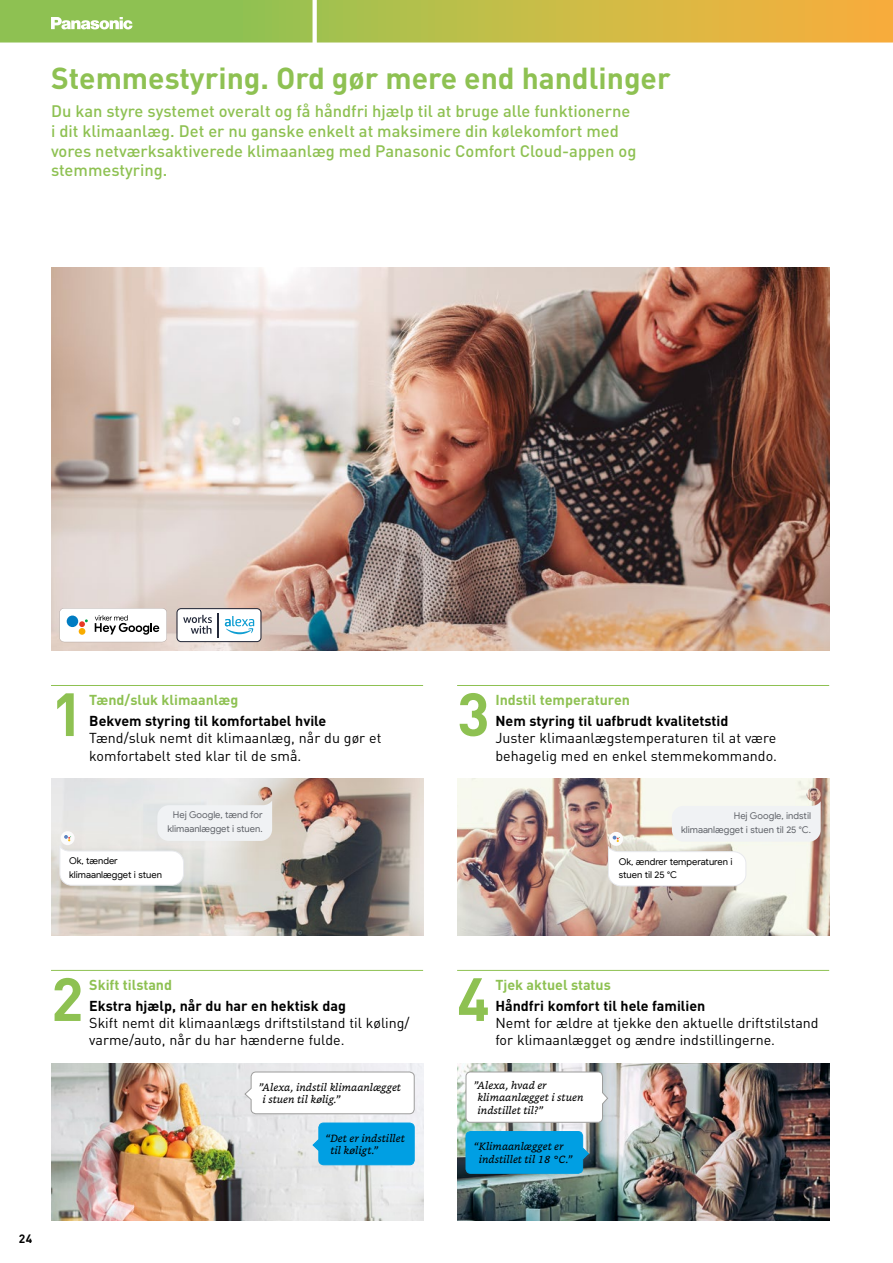
<style>
.page{position:relative;width:893px;height:1263px;background:#fff}
.page>*{position:absolute;margin:0;border:0;box-sizing:border-box;transform-origin:0 0}
._00_20_HEADLINE_9_5B{font:700 60px "DIN";color:#8ec152}
._00_20_HEADLINE_20B{font:700 30px "DIN";color:#8ec152}
._00_20_TEXT_11M_RAC{font:500 16.5px/19.8px "DIN";color:#8ec152}
._01_20_TEXT_9_5R{font:14.25px/17.1px "DIN";color:#000}
._01_20_TEXT_9_5B{font:700 14.25px "DIN";color:#000}
._00_20_HEADLINE_9_5B-2{font:700 14.25px "DIN";color:#8ec152}
.t1{font:700 12px "DIN";color:#000}
.t2{font:italic 10.5px/12.6px "Bookerly";color:#000}
.t3{font:9.3px/13.8px "Google Sans";color:#606369;text-align:right}
.t4{font:9.3px/13.8px "Google Sans";color:#000}
</style>
<div class="page">
<img style="left:51px;top:268px;width:778px;height:383px">
<svg style="left:176px;top:608px;width:85px;height:34px"></svg>
<svg style="left:60px;top:608px;width:107px;height:34px"></svg>
<div style="left:79px;top:628px;width:6px;height:7px;background:#f8ac00;border-radius:50%"></div>
<div style="left:67px;top:615px;width:11px;height:12px;background:#007cc2;border-radius:50%"></div>
<img style="left:457px;top:1063px;width:372px;height:157px">
<img style="left:51px;top:778px;width:372px;height:157px">
<img style="left:51px;top:1063px;width:372px;height:157px">
<img style="left:457px;top:778px;width:372px;height:157px">
<hr style="left:51px;top:685px;width:372px;height:1px;background:#8ec152">
<hr style="left:51px;top:970px;width:372px;height:1px;background:#8ec152">
<hr style="left:457px;top:685px;width:372px;height:1px;background:#8ec152">
<hr style="left:457px;top:970px;width:372px;height:1px;background:#8ec152">
<svg style="left:607px;top:801px;width:214px;height:86px"></svg>
<img style="left:807px;top:787px;width:14px;height:14px;border-radius:7px">
<svg style="left:465px;top:1071px;width:144px;height:52px"></svg>
<svg style="left:244px;top:1071px;width:171px;height:43px"></svg>
<svg style="left:465px;top:1131px;width:124px;height:43px;background:#079ede"></svg>
<svg style="left:312px;top:1122px;width:103px;height:43px;background:#11a4e3"></svg>
<img style="left:258px;top:787px;width:14px;height:14px;border-radius:7px">
<svg style="left:59px;top:800px;width:213px;height:86px"></svg>
<svg style="left:0;top:0;width:893px;height:43px;background:#bcbd4f"></svg>
<p class="_00_20_HEADLINE_20B" style="left:51px;top:58px;width:621px">Stemmestyring. Ord gør mere end handlinger</p>
<p class="_00_20_TEXT_11M_RAC" style="left:51px;top:101px;width:587px">Du kan styre systemet overalt og få håndfri hjælp til at bruge alle funktionerne i dit klimaanlæg. Det er nu ganske enkelt at maksimere din kølekomfort med vores netværksaktiverede klimaanlæg med Panasonic Comfort Cloud-appen og stemmestyring.</p>
<p class="_00_20_HEADLINE_9_5B" style="left:51px;top:675px;width:34px">1</p>
<p class="_00_20_HEADLINE_9_5B-2" style="left:89px;top:690px;width:151px">Tænd/sluk klimaanlæg</p>
<p class="_01_20_TEXT_9_5B" style="left:89px;top:712px;width:239px">Bekvem styring til komfortabel hvile</p>
<p class="_01_20_TEXT_9_5R" style="left:89px;top:729px;width:294px">Tænd/sluk nemt dit klimaanlæg, når du gør et komfortabelt sted klar til de små.</p>
<p class="t3" style="left:167px;top:808px;width:97px;text-align:center">Hej Google, tænd for klimaanlægget i stuen.</p>
<p class="t4" style="left:69px;top:854px;width:94px">Ok, tænder klimaanlægget i stuen</p>
<p class="_00_20_HEADLINE_9_5B" style="left:51px;top:960px;width:34px">2</p>
<p class="_00_20_HEADLINE_9_5B-2" style="left:89px;top:975px;width:84px">Skift tilstand</p>
<p class="_01_20_TEXT_9_5B" style="left:89px;top:997px;width:258px">Ekstra hjælp, når du har en hektisk dag</p>
<p class="_01_20_TEXT_9_5R" style="left:89px;top:1014px;width:322px">Skift nemt dit klimaanlægs driftstilstand til køling/ varme/auto, når du har hænderne fulde.</p>
<p class="t2" style="left:263px;top:1081px;width:140px;text-indent:-4px">”Alexa, indstil klimaanlægget i stuen til kølig.”</p>
<p class="t2" style="left:330px;top:1132px;width:76px;text-indent:-5px">“Det er indstillet til køligt.”</p>
<p class="t1" style="left:19px;top:1231px;width:15px">24</p>
<p class="_00_20_HEADLINE_9_5B" style="left:457px;top:675px;width:34px">3</p>
<p class="_00_20_HEADLINE_9_5B-2" style="left:495px;top:690px;width:136px">Indstil temperaturen</p>
<p class="_01_20_TEXT_9_5B" style="left:495px;top:712px;width:235px">Nem styring til uafbrudt kvalitetstid</p>
<p class="_01_20_TEXT_9_5R" style="left:495px;top:729px;width:283px">Juster klimaanlægstemperaturen til at være behagelig med en enkel stemmekommando.</p>
<p class="t3" style="left:681px;top:809px;width:132px">Hej Google, indstil klimaanlægget i stuen til 25 °C.</p>
<p class="t4" style="left:619px;top:854px;width:115px">Ok, ændrer temperaturen i stuen til 25 °C</p>
<p class="_00_20_HEADLINE_9_5B" style="left:457px;top:960px;width:34px">4</p>
<p class="_00_20_HEADLINE_9_5B-2" style="left:495px;top:975px;width:117px">Tjek aktuel status</p>
<p class="_01_20_TEXT_9_5B" style="left:495px;top:997px;width:212px">Håndfri komfort til hele familien</p>
<p class="_01_20_TEXT_9_5R" style="left:495px;top:1014px;width:325px">Nemt for ældre at tjekke den aktuelle driftstilstand for klimaanlægget og ændre indstillingerne.</p>
<p class="t2" style="left:477px;top:1079px;width:108px;text-indent:-4px">”Alexa, hvad er klimaanlægget i stuen indstillet til?”</p>
<p class="t2" style="left:479px;top:1140px;width:96px;text-indent:-5px">“Klimaanlægget er indstillet til 18 °C.”</p>
</div>
